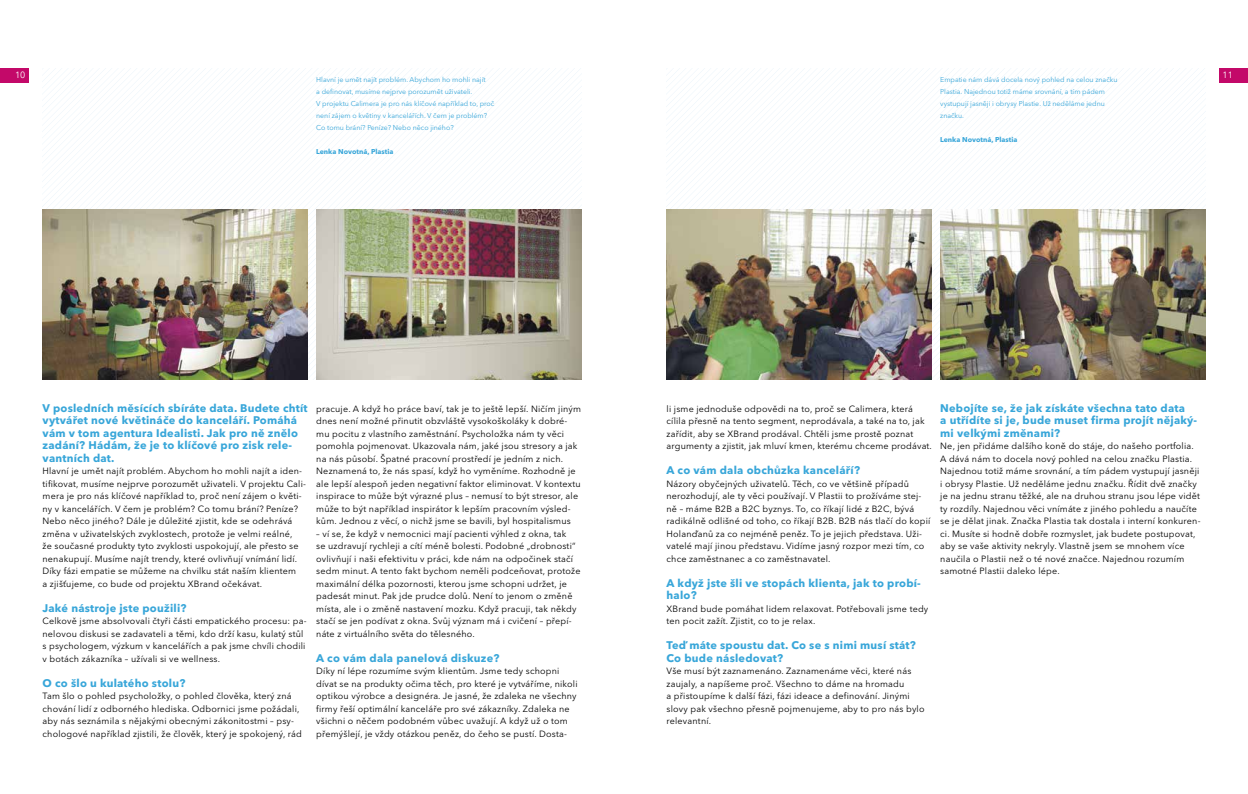
<style>
.page{position:relative;width:1248px;height:794px;background:#fff}
.page>*{position:absolute;margin:0;border:0;box-sizing:border-box;transform-origin:0 0}
.t1{font:700 11px/12.5px "Avenir Next LT Pro";letter-spacing:.02em;color:#38a6d9}
.t2{font:9px/12.5px "Avenir Next LT Pro";letter-spacing:.02em;color:#000}
.t3{font:9px "Avenir Next LT Pro";color:#fff}
.t4{font:7px/12px "Avenir Next LT Pro";color:#38a6d9}
.t5{font:700 7px "Avenir Next LT Pro";color:#38a6d9}
</style>
<div class="page">
<svg style="left:1070px;top:68px;width:135px;height:142px"></svg>
<svg style="left:446px;top:68px;width:135px;height:142px"></svg>
<div style="left:1219px;top:68px;width:28px;height:14px;background:#c30969"></div>
<div style="left:0;top:68px;width:28px;height:14px;background:#c30969"></div>
<img style="left:666px;top:210px;width:265px;height:170px">
<img style="left:43px;top:210px;width:265px;height:170px">
<img style="left:940px;top:210px;width:265px;height:170px">
<img style="left:316px;top:210px;width:265px;height:170px">
<p class="t3" style="left:15px;top:70px;width:12px">10</p>
<p class="t3" style="left:1222px;top:70px;width:12px">11</p>
<p class="t4" style="left:940px;top:73px;width:179px">Empatie nám dává docela nový pohled na celou značku Plastia. Najednou totiž máme srovnání, a tím pádem vystupují jasněji i obrysy Plastie. Už neděláme jednu značku.</p>
<p class="t5" style="left:940px;top:135px;width:79px">Lenka Novotná, Plastia</p>
<p class="t4" style="left:316px;top:73px;width:180px">Hlavní je umět najít problém. Abychom ho mohli najít<br>a definovat, musíme nejprve porozumět uživateli.<br>V projektu Calimera je pro nás klíčové například to, proč není zájem o květiny v kancelářích. V čem je problém?<br>Co tomu brání? Peníze? Nebo něco jiného?</p>
<p class="t5" style="left:316px;top:147px;width:79px">Lenka Novotná, Plastia</p>
<p class="t1" style="left:43px;top:401px;width:267px">V posledních měsících sbíráte data. Budete chtít vytvářet nové květináče do kanceláří. Pomáhá vám v tom agentura Idealisti. Jak pro ně znělo zadání? Hádám, že je to klíčové pro zisk rele&shy;vantních dat.</p>
<p class="t2" style="left:43px;top:465px;width:265px">Hlavní je umět najít problém. Abychom ho mohli najít a iden&shy;tifikovat, musíme nejprve porozumět uživateli. V projektu Cali&shy;mera je pro nás klíčové například to, proč není zájem o květi&shy;ny v kancelářích. V čem je problém? Co tomu brání? Peníze?<br>Nebo něco jiného? Dále je důležité zjistit, kde se odehrává změna v uživatelských zvyklostech, protože je velmi reálné,<br>že současné produkty tyto zvyklosti uspokojují, ale přesto se nenakupují. Musíme najít trendy, které ovlivňují vnímání lidí.<br>Díky fázi empatie se můžeme na chvilku stát naším klientem<br>a zjišťujeme, co bude od projektu XBrand očekávat.</p>
<p class="t1" style="left:43px;top:601px;width:145px">Jaké nástroje jste použili?</p>
<p class="t2" style="left:43px;top:615px;width:265px">Celkově jsme absolvovali čtyři části empatického procesu: pa&shy;nelovou diskusi se zadavateli a těmi, kdo drží kasu, kulatý stůl s psychologem, výzkum v kancelářích a pak jsme chvíli chodili v botách zákazníka – užívali si ve wellness.</p>
<p class="t1" style="left:43px;top:676px;width:144px">O co šlo u kulatého stolu?</p>
<p class="t2" style="left:43px;top:690px;width:261px">Tam šlo o pohled psycholožky, o pohled člověka, který zná chování lidí z odborného hlediska. Odbornici jsme požádali, aby nás seznámila s nějakými obecnými zákonitostmi – psy&shy;chologové například zjistili, že člověk, který je spokojený, rád</p>
<p class="t2" style="left:316px;top:402px;width:266px">pracuje. A když ho práce baví, tak je to ještě lepší. Ničím jiným dnes není možné přinutit obzvláště vysokoškoláky k dobré&shy;mu pocitu z vlastního zaměstnání. Psycholožka nám ty věci pomohla pojmenovat. Ukazovala nám, jaké jsou stresory a jak na nás působí. Špatné pracovní prostředí je jedním z nich.<br>Neznamená to, že nás spasí, když ho vyměníme. Rozhodně je ale lepší alespoň jeden negativní faktor eliminovat. V kontextu inspirace to může být výrazné plus – nemusí to být stresor, ale může to být například inspirátor k lepším pracovním výsled&shy;kům. Jednou z věcí, o nichž jsme se bavili, byl hospitalismus</p>
<p class="t2" style="left:316px;top:527px;width:266px">– ví se, že když v nemocnici mají pacienti výhled z okna, tak<br>se uzdravují rychleji a cítí méně bolesti. Podobné „drobnosti“ ovlivňují i naši efektivitu v práci, kde nám na odpočinek stačí sedm minut. A tento fakt bychom neměli podceňovat, protože maximální délka pozornosti, kterou jsme schopni udržet, je padesát minut. Pak jde prudce dolů. Není to jenom o změně místa, ale i o změně nastavení mozku. Když pracuji, tak někdy stačí se jen podívat z okna. Svůj význam má i cvičení – přepí&shy;náte z virtuálního světa do tělesného.</p>
<p class="t1" style="left:316px;top:651px;width:185px">A co vám dala panelová diskuze?</p>
<p class="t2" style="left:316px;top:665px;width:263px">Díky ní lépe rozumíme svým klientům. Jsme tedy schopni dívat se na produkty očima těch, pro které je vytváříme, nikoli optikou výrobce a designéra. Je jasné, že zdaleka ne všechny firmy řeší optimální kanceláře pro své zákazníky. Zdaleka ne všichni o něčem podobném vůbec uvažují. A když už o tom přemýšlejí, je vždy otázkou peněz, do čeho se pustí. Dosta-</p>
<p class="t2" style="left:666px;top:402px;width:267px">li jsme jednoduše odpovědi na to, proč se Calimera, která cílila přesně na tento segment, neprodávala, a také na to, jak zařídit, aby se XBrand prodával. Chtěli jsme prostě poznat argumenty a zjistit, jak mluví kmen, kterému chceme prodávat.</p>
<p class="t1" style="left:666px;top:464px;width:195px">A co vám dala obchůzka kanceláří?</p>
<p class="t2" style="left:666px;top:477px;width:265px">Názory obyčejných uživatelů. Těch, co ve většině případů nerozhodují, ale ty věci používají. V Plastii to prožíváme stej&shy;ně – máme B2B a B2C byznys. To, co říkají lidé z B2C, bývá radikálně odlišné od toho, co říkají B2B. B2B nás tlačí do kopií Holanďanů za co nejméně peněz. To je jejich představa. Uži&shy;vatelé mají jinou představu. Vidíme jasný rozpor mezi tím, co chce zaměstnanec a co zaměstnavatel.</p>
<p class="t1" style="left:666px;top:576px;width:256px">A když jste šli ve stopách klienta, jak to probí&shy;halo?</p>
<p class="t2" style="left:666px;top:602px;width:263px">XBrand bude pomáhat lidem relaxovat. Potřebovali jsme tedy ten pocit zažít. Zjistit, co to je relax.</p>
<p class="t1" style="left:666px;top:639px;width:251px">Teď máte spoustu dat. Co se s nimi musí stát?<br>Co bude následovat?</p>
<p class="t2" style="left:666px;top:665px;width:259px">Vše musí být zaznamenáno. Zaznamenáme věci, které nás zaujaly, a napíšeme proč. Všechno to dáme na hromadu<br>a přistoupíme k další fázi, fázi ideace a definování. Jinými slovy pak všechno přesně pojmenujeme, aby to pro nás bylo relevantní.</p>
<p class="t1" style="left:940px;top:401px;width:258px">Nebojíte se, že jak získáte všechna tato data<br>a utřídíte si je, bude muset firma projít nějaký&shy;mi velkými změnami?</p>
<p class="t2" style="left:940px;top:440px;width:262px">Ne, jen přidáme dalšího koně do stáje, do našeho portfolia.<br>A dává nám to docela nový pohled na celou značku Plastia.<br>Najednou totiž máme srovnání, a tím pádem vystupují jasněji i obrysy Plastie. Už neděláme jednu značku. Řídit dvě značky je na jednu stranu těžké, ale na druhou stranu jsou lépe vidět ty rozdíly. Najednou věci vnímáte z jiného pohledu a naučíte se je dělat jinak. Značka Plastia tak dostala i interní konkuren&shy;ci. Musíte si hodně dobře rozmyslet, jak budete postupovat, aby se vaše aktivity nekryly. Vlastně jsem se mnohem více naučila o Plastii než o té nové značce. Najednou rozumím samotné Plastii daleko lépe.</p>
</div>
